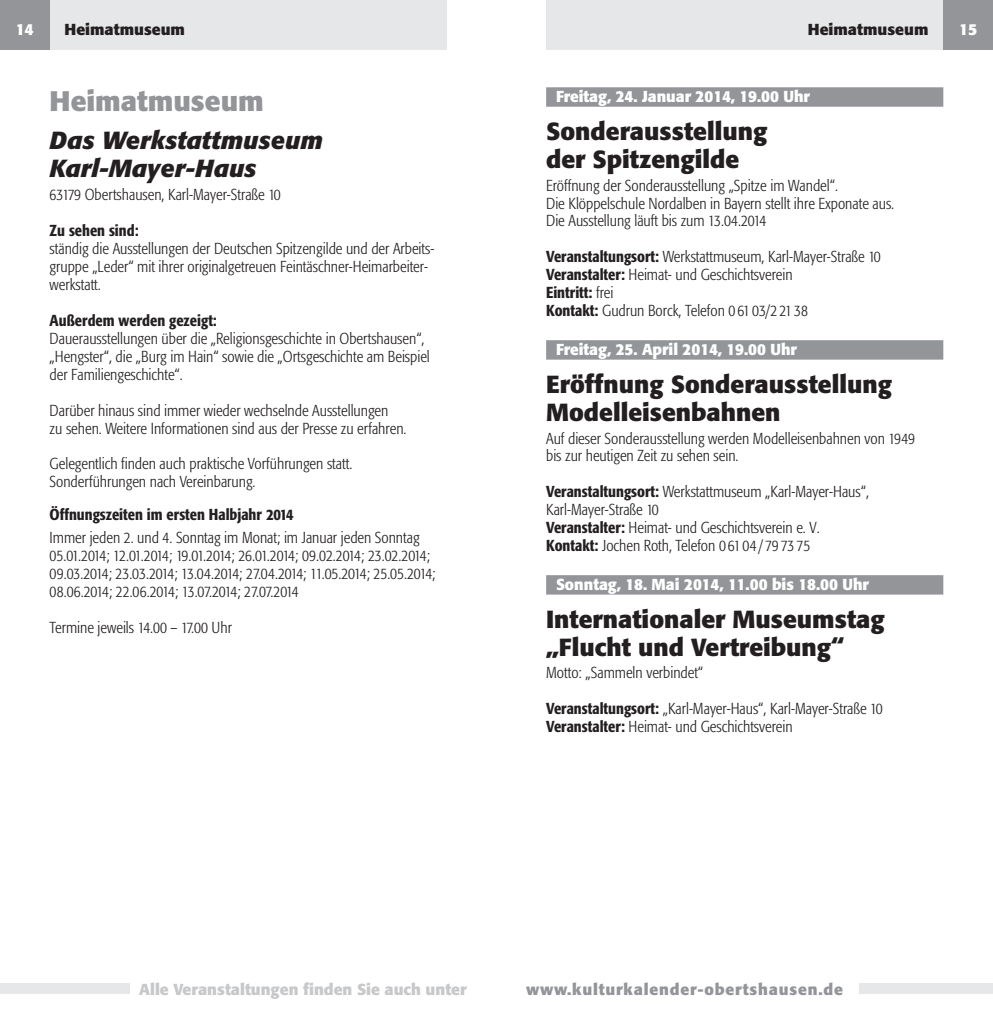
<style>
.page{position:relative;width:993px;height:1017px;background:#fff}
.page>*{position:absolute;margin:0;border:0;box-sizing:border-box;transform-origin:0 0}
.t1{font:700 28px "Formata";color:#939598}
.t2{font:700 24.5px/28px "Formata";color:#231f20}
.t3{font:italic 700 24.5px/28px "Formata";color:#231f20}
.t4{font:300 condensed 15.75px/18px "Formata";color:#231f20}
.t5{font:700 15.75px "Formata";color:#fff}
.t6{font:500 condensed 15.75px "Formata";color:#231f20}
.t7{font:700 15.75px "Formata";color:#c7c8ca}
.t8{font:700 15.75px "Formata";letter-spacing:.05em;color:#939598}
.t9{font:700 15.75px "Formata";color:#231f20}
.s1{font-weight:500}
</style>
<div class="page">
<div style="left:50px;top:0;width:396px;height:50px;background:#e6e7e9"></div>
<div style="left:0;top:0;width:50px;height:50px;background:#939598"></div>
<div style="left:0;top:984px;width:130px;height:10px;background:#e6e7e9"></div>
<div style="left:546px;top:0;width:397px;height:50px;background:#e6e7e9"></div>
<div style="left:546px;top:87px;width:397px;height:20px;background:#939598"></div>
<div style="left:546px;top:340px;width:397px;height:20px;background:#939598"></div>
<div style="left:546px;top:575px;width:397px;height:20px;background:#939598"></div>
<div style="left:943px;top:0;width:49px;height:50px;background:#939598"></div>
<div style="left:859px;top:984px;width:133px;height:10px;background:#e6e7e9"></div>
<p class="t5" style="left:16px;top:19px;width:20px">14</p>
<p class="t9" style="left:64px;top:19px;width:122px">Heimatmuseum</p>
<h1 class="t1" style="left:50px;top:84px;width:216px">Heimatmuseum</h1>
<h2 class="t3" style="left:50px;top:127px;width:275px">Das Werkstattmuseum<br>Karl-Mayer-Haus</h2>
<p class="t4" style="left:50px;top:186px;width:233px">63179 Obertshausen, Karl-Mayer-Straße 10</p>
<p class="t6" style="left:50px;top:221px;width:90px">Zu sehen sind:</p>
<p class="t4" style="left:50px;top:240px;width:386px">ständig die Ausstellungen der Deutschen Spitzengilde und der Arbeits&shy;gruppe „Leder“ mit ihrer originalgetreuen Feintäschner-Heimarbeiter&shy;werkstatt.</p>
<p class="t6" style="left:50px;top:311px;width:169px">Außerdem werden gezeigt:</p>
<p class="t4" style="left:50px;top:329px;width:381px">Dauerausstellungen über die „Religionsgeschichte in Obertshausen“, „Hengster“, die „Burg im Hain“ sowie die „Ortsgeschichte am Beispiel der Familiengeschichte“.</p>
<p class="t4" style="left:50px;top:401px;width:358px">Darüber hinaus sind immer wieder wechselnde Ausstellungen<br>zu sehen. Weitere Informationen sind aus der Presse zu erfahren.</p>
<p class="t4" style="left:50px;top:455px;width:304px">Gelegentlich finden auch praktische Vorführungen statt.<br>Sonderführungen nach Vereinbarung.</p>
<p class="t6" style="left:50px;top:505px;width:245px">Öffnungszeiten im ersten Halbjahr 2014</p>
<p class="t4" style="left:50px;top:529px;width:387px">Immer jeden 2. und 4. Sonntag im Monat; im Januar jeden Sonntag 05.01.2014; 12.01.2014; 19.01.2014; 26.01.2014; 09.02.2014; 23.02.2014; 09.03.2014; 23.03.2014; 13.04.2014; 27.04.2014; 11.05.2014; 25.05.2014; 08.06.2014; 22.06.2014; 13.07.2014; 27.07.2014</p>
<p class="t4" style="left:50px;top:619px;width:184px">Termine jeweils 14.00 – 17.00 Uhr</p>
<p class="t9" style="left:807px;top:19px;width:122px">Heimatmuseum</p>
<p class="t5" style="left:958px;top:19px;width:20px">15</p>
<p class="t5" style="left:556px;top:86px;width:255px">Freitag, 24. Januar 2014, 19.00 Uhr</p>
<h2 class="t2" style="left:546px;top:117px;width:222px">Sonderausstellung der Spitzengilde</h2>
<p class="t4" style="left:546px;top:176px;width:349px">Eröffnung der Sonderausstellung „Spitze im Wandel“.<br>Die Klöppelschule Nordalben in Bayern stellt ihre Exponate aus.<br>Die Ausstellung läuft bis zum 13.04.2014</p>
<p class="t4" style="left:546px;top:248px;width:336px"><span class="s1">Veranstaltungsort:</span> Werkstattmuseum, Karl-Mayer-Straße 10<br><span class="s1">Veranstalter:</span> Heimat- und Geschichtsverein<br><span class="s1">Eintritt:</span> frei<br><span class="s1">Kontakt:</span> Gudrun Borck, Telefon 0 61 03/2 21 38</p>
<p class="t5" style="left:556px;top:339px;width:242px">Freitag, 25. April 2014, 19.00 Uhr</p>
<h2 class="t2" style="left:546px;top:370px;width:347px">Eröffnung Sonderausstellung<br>Modelleisenbahnen</h2>
<p class="t4" style="left:546px;top:429px;width:370px">Auf dieser Sonderausstellung werden Modelleisenbahnen von 1949 bis zur heutigen Zeit zu sehen sein.</p>
<p class="t4" style="left:546px;top:483px;width:324px"><span class="s1">Veranstaltungsort:</span> Werkstattmuseum „Karl-Mayer-Haus“, Karl-Mayer-Straße 10<br><span class="s1">Veranstalter:</span> Heimat- und Geschichtsverein e. V.<br><span class="s1">Kontakt:</span> Jochen Roth, Telefon 0 61 04 / 79 73 75</p>
<p class="t5" style="left:556px;top:574px;width:314px">Sonntag, 18. Mai 2014, 11.00 bis 18.00 Uhr</p>
<h2 class="t2" style="left:546px;top:605px;width:340px">Internationaler Museumstag „Flucht und Vertreibung“</h2>
<p class="t4" style="left:546px;top:664px;width:158px">Motto: „Sammeln verbindet“</p>
<p class="t4" style="left:546px;top:700px;width:338px"><span class="s1">Veranstaltungsort:</span> „Karl-Mayer-Haus“, Karl-Mayer-Straße 10<br><span class="s1">Veranstalter:</span> Heimat- und Geschichtsverein</p>
<p class="t7" style="left:139px;top:979px;width:329px">Alle Veranstaltungen finden Sie auch unter</p>
<p class="t8" style="left:526px;top:979px;width:318px">www.kulturkalender-obertshausen.de</p>
</div>
